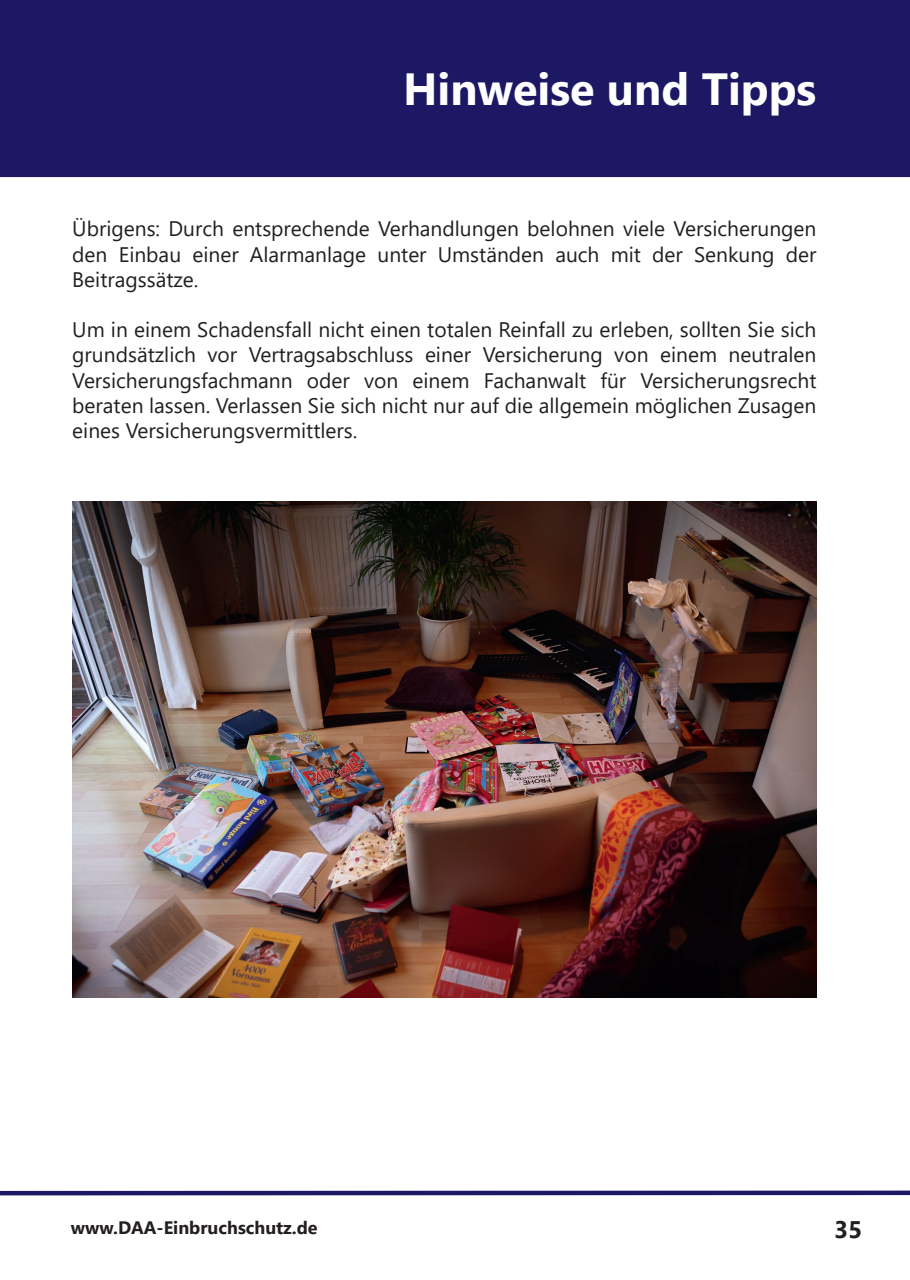
<style>
.page{position:relative;width:910px;height:1280px;background:#fff}
.page>*{position:absolute;margin:0;border:0;box-sizing:border-box;transform-origin:0 0}
.t1{font:700 45px "Segoe UI";color:#fff}
.t2{font:700 24px "Segoe UI";color:#231f20}
.t3{font:21px/25.2px "Segoe UI";color:#231f20;text-align:justify}
.t4{font:700 18px "Segoe UI";color:#231f20}
</style>
<div class="page">
<div style="left:0;top:0;width:910px;height:178px;background:#1d1863"></div>
<svg style="left:0;top:1190px;width:910px;height:6px"></svg>
<img style="left:72px;top:501px;width:744px;height:496px">
<h1 class="t1" style="left:403px;top:47px;width:415px">Hinweise und Tipps</h1>
<p class="t3" style="left:72px;top:214px;width:746px">Übrigens: Durch entsprechende Verhandlungen belohnen viele Versicherungen den Einbau einer Alarmanlage unter Umständen auch mit der Senkung der Beitragssätze.</p>
<p class="t3" style="left:72px;top:315px;width:746px">Um in einem Schadensfall nicht einen totalen Reinfall zu erleben, sollten Sie sich grundsätzlich vor Vertragsabschluss einer Versicherung von einem neutralen Versicherungsfachmann oder von einem Fachanwalt für Versicherungsrecht beraten lassen. Verlassen Sie sich nicht nur auf die allgemein möglichen Zusagen eines Versicherungsvermittlers.</p>
<p class="t4" style="left:71px;top:1210px;width:248px">www.DAA-Einbruchschutz.de</p>
<p class="t2" style="left:834px;top:1207px;width:29px">35</p>
</div>
